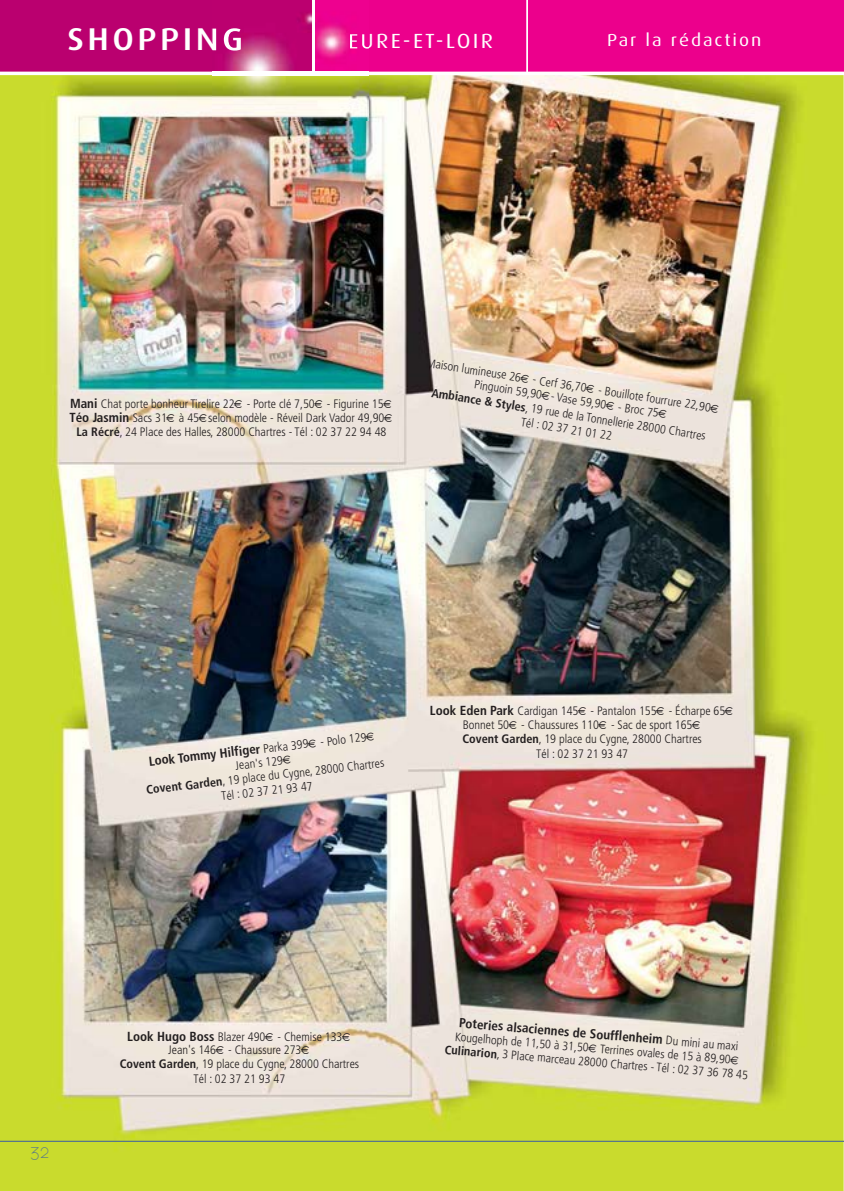
<style>
.page{position:relative;width:844px;height:1191px;background:#fff}
.page>*{position:absolute;margin:0;border:0;box-sizing:border-box;transform-origin:0 0}
.t1{font:500 31.5px "Dax";letter-spacing:.1em;color:#fff;scale:1.11 1}
.t2{font:21px "Eurofurencelight";color:#58778a}
.t3{font:20.47px "Dax";letter-spacing:.1em;color:#fff;scale:1.11 1}
.t4{font:17.32px "Dax";letter-spacing:.1em;color:#fff;scale:1.11 1}
.t5{font:700 condensed 13.12px "Frutiger";color:#231f20}
.t6{font:300 condensed 12.25px/13.8px "Frutiger";color:#231f20;text-align:center}
.s1{font-weight:700;font-size:13.12px}
.s2{font-weight:700}
.s3{font-weight:300;font-size:12.25px}
</style>
<div class="page">
<img style="left:0;top:75px;width:843px;height:1116px">
<div style="left:0;top:0;width:843px;height:73px;background:#ec008c"></div>
<div style="left:0;top:0;width:212px;height:72px;background:#ba006f"></div>
<hr style="left:526px;top:0;width:2px;height:73px;background:#fff">
<hr style="left:0;top:72px;width:843px;height:3px;background:#fff">
<img style="left:212px;top:0;width:156px;height:120px">
<img style="left:350px;top:34px;width:18px;height:15px">
<img style="left:212px;top:28px;width:29px;height:23px">
<img style="left:313px;top:0;width:1px;height:72px">
<hr style="left:0;top:1140px;width:843px;height:1px;background:#58778a">
<svg style="left:578px;top:707px;width:7px;height:8px"></svg>
<svg style="left:656px;top:707px;width:7px;height:8px"></svg>
<svg style="left:724px;top:707px;width:8px;height:8px"></svg>
<svg style="left:508px;top:721px;width:8px;height:8px"></svg>
<svg style="left:598px;top:721px;width:8px;height:8px"></svg>
<svg style="left:692px;top:721px;width:7px;height:8px"></svg>
<svg style="left:588px;top:1044px;width:8px;height:8px"></svg>
<svg style="left:729px;top:1055px;width:9px;height:9px"></svg>
<svg style="left:265px;top:1032px;width:8px;height:8px"></svg>
<svg style="left:342px;top:1032px;width:8px;height:8px"></svg>
<svg style="left:215px;top:1046px;width:8px;height:8px"></svg>
<svg style="left:301px;top:1046px;width:8px;height:8px"></svg>
<svg style="left:234px;top:400px;width:8px;height:8px"></svg>
<svg style="left:314px;top:400px;width:8px;height:8px"></svg>
<svg style="left:383px;top:400px;width:8px;height:8px"></svg>
<svg style="left:166px;top:414px;width:8px;height:8px"></svg>
<svg style="left:198px;top:414px;width:8px;height:8px"></svg>
<svg style="left:384px;top:414px;width:8px;height:8px"></svg>
<svg style="left:519px;top:374px;width:9px;height:9px"></svg>
<svg style="left:585px;top:384px;width:9px;height:9px"></svg>
<svg style="left:709px;top:404px;width:9px;height:9px"></svg>
<svg style="left:540px;top:391px;width:9px;height:9px"></svg>
<svg style="left:605px;top:401px;width:9px;height:9px"></svg>
<svg style="left:657px;top:409px;width:9px;height:9px"></svg>
<svg style="left:307px;top:739px;width:9px;height:8px"></svg>
<svg style="left:365px;top:732px;width:9px;height:9px"></svg>
<svg style="left:282px;top:756px;width:9px;height:8px"></svg>
<h1 class="t1" style="left:67px;top:24px;width:160px">SHOPPING</h1>
<h3 class="t3" style="left:348px;top:32px;width:132px">EURE-ET-LOIR</h3>
<h3 class="t4" style="left:607px;top:32px;width:140px">Par la rédaction</h3>
<p class="t6" style="left:69px;top:398px;width:318px"><span class="s1">Mani</span> Chat porte bonheur Tirelire 22 - Porte clé 7,50 - Figurine 15<br><span class="s1">Téo Jasmin</span> Sacs 31 à 45 selon modèle - Réveil Dark Vador 49,90<br><span class="s2">La Récré</span>, 24 Place des Halles, 28000 Chartres - Tél : 02 37 22 94 48</p>
<p class="t6" style="left:427px;top:356px;width:289px;rotate:9deg">Maison lumineuse 26 - Cerf 36,70 - Bouillote fourrure 22,90<br>Pinguoin 59,90 - Vase 59,90 - Broc 75</p>
<p class="t6" style="left:432px;top:386px;width:279px;line-height:14.7px;rotate:9deg"><span class="s2">Ambiance &amp; Styles</span>, 19 rue de la Tonnellerie 28000 Chartres<br>Tél : 02 37 21 01 22</p>
<p class="t5" style="left:148px;top:755px;width:220px;rotate:-6deg">Look Tommy Hilfiger <span class="s3">Parka 399 - Polo 129</span></p>
<p class="t6" style="left:144px;top:769px;width:241px;text-align:left;text-indent:91px;rotate:-6deg">Jean's 129<br><span class="s2">Covent Garden</span>, 19 place du Cygne, 28000 Chartres</p>
<p class="t6" style="left:221px;top:789px;width:93px;rotate:-6deg">Tél : 02 37 21 93 47</p>
<p class="t6" style="left:430px;top:705px;width:297px"><span class="s1">Look Eden Park</span> Cardigan 145 - Pantalon 155 - Écharpe 65</p>
<p class="t6" style="left:462px;top:719px;width:231px">Bonnet 50 - Chaussures 110 - Sac de sport 165</p>
<p class="t6" style="left:462px;top:732px;width:241px"><span class="s2">Covent Garden</span>, 19 place du Cygne, 28000 Chartres</p>
<p class="t6" style="left:536px;top:747px;width:93px">Tél : 02 37 21 93 47</p>
<h2 class="t2" style="left:30px;top:1141px;width:21px">32</h2>
<p class="t6" style="left:127px;top:1030px;width:217px"><span class="s1">Look Hugo Boss</span> Blazer 490 - Chemise 133</p>
<p class="t6" style="left:168px;top:1044px;width:135px">Jean's 146 - Chaussure 273</p>
<p class="t6" style="left:120px;top:1058px;width:241px"><span class="s2">Covent Garden</span>, 19 place du Cygne, 28000 Chartres</p>
<p class="t6" style="left:193px;top:1072px;width:93px">Tél : 02 37 21 93 47</p>
<p class="t5" style="left:459px;top:1017px;width:281px;rotate:5deg">Poteries alsaciennes de Soufflenheim <span class="s3">Du mini au maxi</span></p>
<p class="t6" style="left:446px;top:1029px;width:306px;text-align:left;text-indent:9px;rotate:5deg">Kougelhoph de 11,50 à 31,50 Terrines ovales de 15 à 89,90<br><span class="s2">Culinarion</span>, 3 Place marceau 28000 Chartres - Tél : 02 37 36 78 45</p>
</div>
